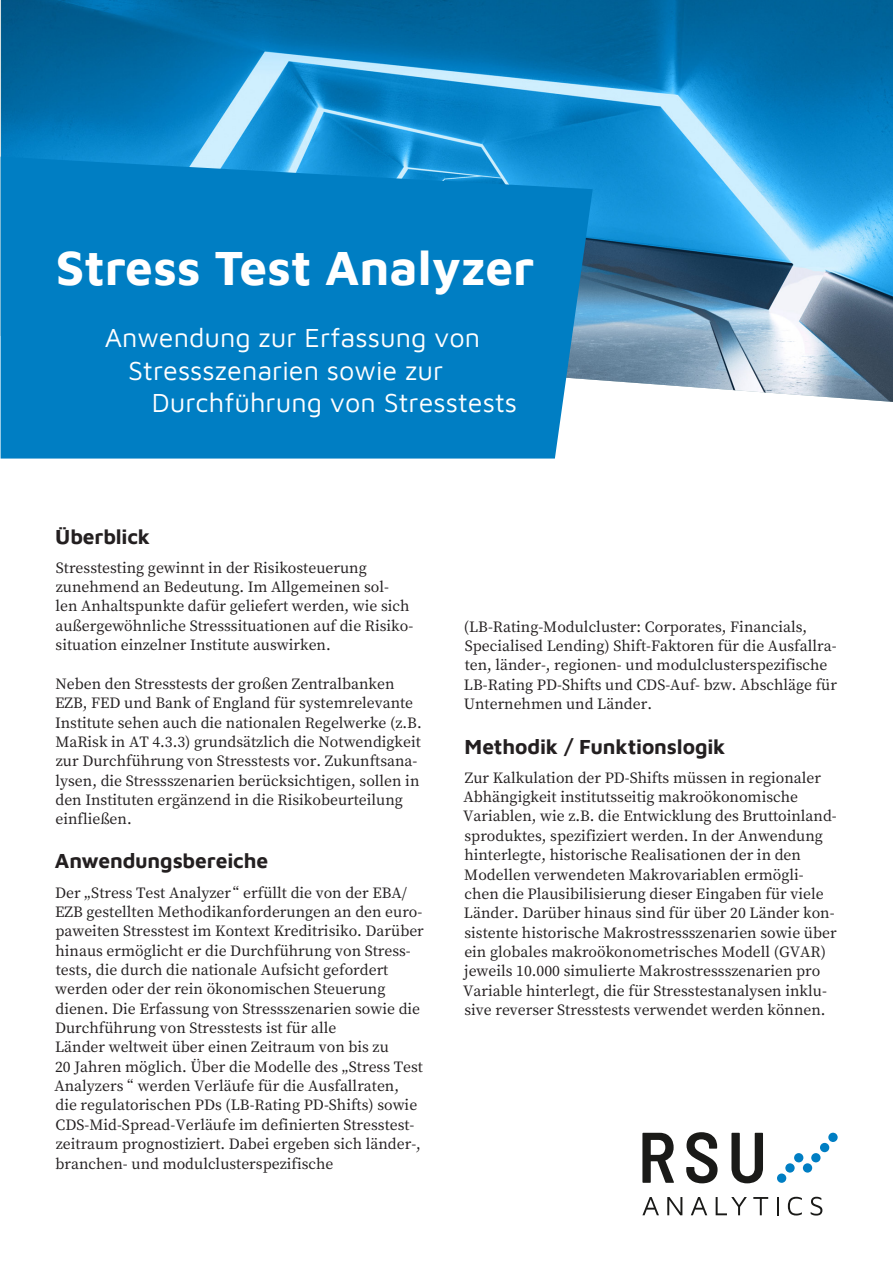
<style>
.page{position:relative;width:893px;height:1263px;background:#fff}
.page>*{position:absolute;margin:0;border:0;box-sizing:border-box;transform-origin:0 0}
.t1{font:700 49.5px "Maven Pro";color:#fff}
.t2{font:27px/32.4px "Maven Pro";color:#fff;text-align:center}
.t3{font:700 21px "Maven Pro";letter-spacing:-.01em;color:#231f20}
.t4{font:500 14.25px/19.4px "Noto Serif SC";color:#231f20}
</style>
<div class="page">
<svg style="left:642px;top:1197px;width:17px;height:18px"></svg>
<svg style="left:667px;top:1197px;width:15px;height:18px"></svg>
<svg style="left:691px;top:1197px;width:16px;height:18px"></svg>
<svg style="left:716px;top:1197px;width:31px;height:18px"></svg>
<svg style="left:753px;top:1197px;width:15px;height:18px"></svg>
<svg style="left:777px;top:1197px;width:1px;height:18px"></svg>
<svg style="left:788px;top:1197px;width:14px;height:18px"></svg>
<svg style="left:811px;top:1197px;width:11px;height:18px"></svg>
<svg style="left:642px;top:1133px;width:32px;height:50px"></svg>
<svg style="left:686px;top:1132px;width:32px;height:51px"></svg>
<svg style="left:731px;top:1133px;width:32px;height:50px"></svg>
<div style="left:794px;top:1153px;width:9px;height:9px;background:#007ec3;border-radius:50%"></div>
<svg style="left:785px;top:1163px;width:10px;height:10px"></svg>
<div style="left:803px;top:1163px;width:9px;height:10px;background:#007ec3;border-radius:50%"></div>
<div style="left:777px;top:1173px;width:9px;height:10px;background:#007ec3;border-radius:50%"></div>
<div style="left:811px;top:1153px;width:10px;height:9px;background:#007ec3;border-radius:50%"></div>
<div style="left:828px;top:1132px;width:10px;height:10px;background:#007ec3;border-radius:50%"></div>
<div style="left:820px;top:1143px;width:9px;height:9px;background:#007ec3;border-radius:50%"></div>
<img style="left:1px;top:0;width:892px;height:402px">
<svg style="left:1px;top:157px;width:592px;height:302px;fill:#007ec3"></svg>
<h1 class="t1" style="left:56px;top:234px;width:480px">Stress Test Analyzer</h1>
<h2 class="t2" style="left:105px;top:320px;width:377px">Anwendung zur Erfassung von<br>Stressszenarien sowie zur</h2>
<h2 class="t2" style="left:152px;top:385px;width:367px">Durchführung von Stresstests</h2>
<h3 class="t3" style="left:55px;top:522px;width:97px">Überblick</h3>
<p class="t4" style="left:55px;top:558px;width:359px">Stresstesting gewinnt in der Risikosteuerung zunehmend an Bedeutung. Im Allgemeinen sol&shy;len Anhaltspunkte dafür geliefert werden, wie sich außergewöhnliche Stresssituationen auf die Risiko&shy;situation einzelner Institute auswirken.</p>
<p class="t4" style="left:55px;top:674px;width:368px">Neben den Stresstests der großen Zentralbanken EZB, FED und Bank of England für systemrelevante Institute sehen auch die nationalen Regelwerke (z.B.<br>MaRisk in AT 4.3.3) grundsätzlich die Notwendigkeit zur Durchführung von Stresstests vor. Zukunftsana&shy;lysen, die Stressszenarien berücksichtigen, sollen in den Instituten ergänzend in die Risikobeurteilung einfließen.</p>
<h3 class="t3" style="left:55px;top:847px;width:215px">Anwendungsbereiche</h3>
<p class="t4" style="left:54px;top:883px;width:371px">Der „Stress Test Analyzer“ erfüllt die von der EBA/ EZB gestellten Methodikanforderungen an den euro&shy;paweiten Stresstest im Kontext Kreditrisiko. Darüber hinaus ermöglicht er die Durchführung von Stress&shy;tests, die durch die nationale Aufsicht gefordert werden oder der rein ökonomischen Steuerung dienen. Die Erfassung von Stressszenarien sowie die Durchführung von Stresstests ist für alle<br>Länder weltweit über einen Zeitraum von bis zu<br>20 Jahren möglich. Über die Modelle des „Stress Test Analyzers“ werden Verläufe für die Ausfallraten, die regulatorischen PDs (LB-Rating PD-Shifts) sowie CDS-Mid-Spread-Verläufe im definierten Stresstest&shy;zeitraum prognostiziert. Dabei ergeben sich länder-, branchen- und modulclusterspezifische</p>
<p class="t4" style="left:464px;top:617px;width:375px">(LB-Rating-Modulcluster: Corporates, Financials, Specialised Lending) Shift-Faktoren für die Ausfallra&shy;ten, länder-, regionen- und modulclusterspezifische LB-Rating PD-Shifts und CDS-Auf- bzw. Abschläge für Unternehmen und Länder.</p>
<h3 class="t3" style="left:465px;top:732px;width:262px">Methodik / Funktionslogik</h3>
<p class="t4" style="left:463px;top:768px;width:375px">Zur Kalkulation der PD-Shifts müssen in regionaler Abhängigkeit institutsseitig makroökonomische Variablen, wie z.B. die Entwicklung des Bruttoinland&shy;sproduktes, spezifiziert werden. In der Anwendung hinterlegte, historische Realisationen der in den Modellen verwendeten Makrovariablen ermögli&shy;chen die Plausibilisierung dieser Eingaben für viele Länder. Darüber hinaus sind für über 20 Länder kon&shy;sistente historische Makrostressszenarien sowie über ein globales makroökonometrisches Modell (GVAR) jeweils 10.000 simulierte Makrostressszenarien pro Variable hinterlegt, die für Stresstestanalysen inklu&shy;sive reverser Stresstests verwendet werden können.</p>
</div>
